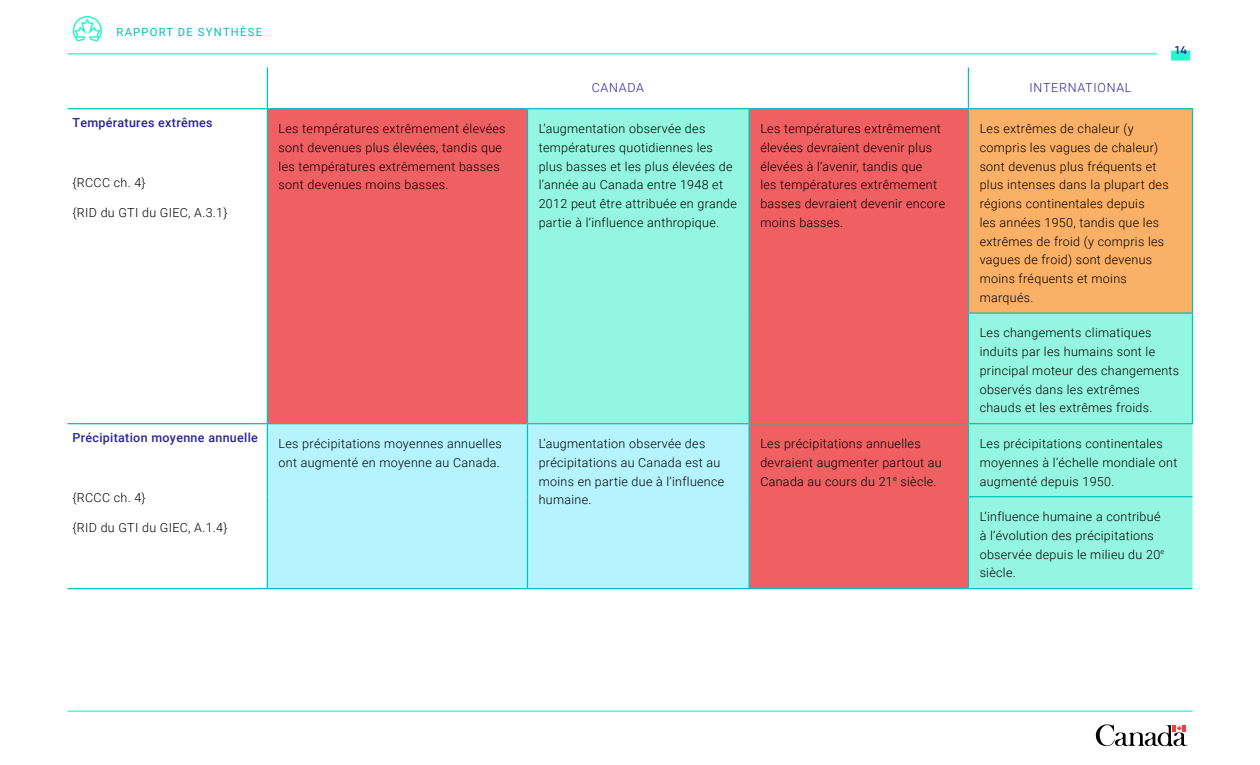
<style>
.page{position:relative;width:1260px;height:765px;background:#fff}
.page>*{position:absolute;margin:0;border:0;box-sizing:border-box;transform-origin:0 0}
.t1{font:300 12.5px/18.8px "Roboto";letter-spacing:.025em;color:#000}
.t2{font:500 12.5px "Roboto";letter-spacing:.025em;color:#2a2594}
.Table_Heading{font:300 12.5px "Roboto";letter-spacing:.06em;color:#2a2594}
.t3{font:11.25px "Roboto";letter-spacing:.11em;color:#00c1bc}
.t4{font:600 11.25px "Gilroy";color:#2a2594}
</style>
<div class="page">
<svg style="left:1096px;top:724px;width:91px;height:23px"></svg>
<div style="left:1171px;top:51px;width:19px;height:10px;background:#26f6c9"></div>
<hr style="left:68px;top:711px;width:1124px;height:1px;background:#26f6c9">
<hr style="left:68px;top:53px;width:1089px;height:1px;background:#26f6c9">
<svg style="left:73px;top:16px;width:29px;height:26px"></svg>
<div style="left:268px;top:109px;width:259px;height:314px;background:#ef6063"></div>
<svg style="left:528px;top:109px;width:664px;height:479px;background:#bbb3a8"></svg>
<div style="left:968px;top:109px;width:224px;height:204px;background:#fab067"></div>
<div style="left:268px;top:424px;width:481px;height:164px;background:#b5f4ff"></div>
<hr style="left:267px;top:109px;width:1px;height:204px;background:#00c1bc">
<hr style="left:527px;top:109px;width:1px;height:204px;background:#00c1bc">
<hr style="left:749px;top:109px;width:1px;height:204px;background:#00c1bc">
<hr style="left:267px;top:313px;width:1px;height:110px;background:#00c1bc">
<hr style="left:527px;top:313px;width:1px;height:110px;background:#00c1bc">
<hr style="left:749px;top:313px;width:1px;height:110px;background:#00c1bc">
<hr style="left:68px;top:423px;width:199px;height:1px;background:#00c1bc">
<hr style="left:267px;top:423px;width:260px;height:1px;background:#00c1bc">
<hr style="left:267px;top:424px;width:1px;height:73px;background:#00c1bc">
<hr style="left:527px;top:423px;width:222px;height:1px;background:#00c1bc">
<hr style="left:527px;top:424px;width:1px;height:73px;background:#00c1bc">
<hr style="left:749px;top:423px;width:219px;height:1px;background:#00c1bc">
<hr style="left:749px;top:424px;width:1px;height:73px;background:#00c1bc">
<hr style="left:267px;top:497px;width:1px;height:91px;background:#00c1bc">
<hr style="left:527px;top:497px;width:1px;height:91px;background:#00c1bc">
<hr style="left:749px;top:497px;width:1px;height:91px;background:#00c1bc">
<hr style="left:968px;top:424px;width:1px;height:72px;background:#00c1bc">
<hr style="left:968px;top:496px;width:224px;height:1px;background:#00c1bc">
<hr style="left:968px;top:497px;width:1px;height:91px;background:#00c1bc">
<hr style="left:68px;top:588px;width:199px;height:1px;background:#00c1bc">
<hr style="left:267px;top:588px;width:260px;height:1px;background:#00c1bc">
<hr style="left:527px;top:588px;width:222px;height:1px;background:#00c1bc">
<hr style="left:749px;top:588px;width:219px;height:1px;background:#00c1bc">
<hr style="left:968px;top:588px;width:224px;height:1px;background:#00c1bc">
<hr style="left:267px;top:67px;width:1px;height:41px;background:#00c1bc">
<hr style="left:968px;top:67px;width:1px;height:41px;background:#00c1bc">
<hr style="left:68px;top:108px;width:199px;height:1px;background:#00c1bc">
<hr style="left:267px;top:108px;width:260px;height:1px;background:#00c1bc">
<hr style="left:527px;top:108px;width:222px;height:1px;background:#00c1bc">
<hr style="left:749px;top:108px;width:219px;height:1px;background:#00c1bc">
<hr style="left:968px;top:108px;width:225px;height:1px;background:#00c1bc">
<hr style="left:968px;top:109px;width:1px;height:203px;background:#00c1bc">
<hr style="left:1192px;top:109px;width:1px;height:203px;background:#00c1bc">
<hr style="left:968px;top:312px;width:225px;height:2px;background:#00c1bc">
<hr style="left:968px;top:314px;width:1px;height:109px;background:#00c1bc">
<hr style="left:1192px;top:314px;width:1px;height:109px;background:#00c1bc">
<hr style="left:968px;top:423px;width:225px;height:1px;background:#00c1bc">
<p class="t3" style="left:117px;top:24px;width:147px">RAPPORT DE SYNTHÈSE</p>
<p class="t2" style="left:72px;top:114px;width:142px">Températures extrêmes</p>
<p class="t1" style="left:72px;top:173px;width:75px">{RCCC ch. 4}</p>
<p class="t1" style="left:72px;top:203px;width:157px">{RID du GTI du GIEC, A.3.1}</p>
<p class="t2" style="left:72px;top:429px;width:187px">Précipitation moyenne annuelle</p>
<p class="t1" style="left:72px;top:487px;width:75px">{RCCC ch. 4}</p>
<p class="t1" style="left:72px;top:517px;width:157px">{RID du GTI du GIEC, A.1.4}</p>
<p class="Table_Heading" style="left:592px;top:79px;width:54px">CANADA</p>
<p class="Table_Heading" style="left:1029px;top:79px;width:104px">INTERNATIONAL</p>
<p class="t4" style="left:1175px;top:43px;width:13px">14</p>
<p class="t1" style="left:279px;top:119px;width:228px">Les températures extrêmement élevées sont devenues plus élevées, tandis que les températures extrêmement basses sont devenues moins basses.</p>
<p class="t1" style="left:539px;top:119px;width:200px">L’augmentation observée des températures quotidiennes les plus basses et les plus élevées de l’année au Canada entre 1948 et<br>2012 peut être attribuée en grande partie à l’influence anthropique.</p>
<p class="t1" style="left:760px;top:119px;width:186px">Les températures extrêmement élevées devraient devenir plus élevées à l’avenir, tandis que<br>les températures extrêmement basses devraient devenir encore moins basses.</p>
<p class="t1" style="left:980px;top:119px;width:191px">Les extrêmes de chaleur (y compris les vagues de chaleur) sont devenus plus fréquents et plus intenses dans la plupart des régions continentales depuis<br>les années 1950, tandis que les extrêmes de froid (y compris les vagues de froid) sont devenus moins fréquents et moins marqués.</p>
<p class="t1" style="left:980px;top:323px;width:201px">Les changements climatiques induits par les humains sont le principal moteur des changements observés dans les extrêmes chauds et les extrêmes froids.</p>
<p class="t1" style="left:279px;top:434px;width:225px">Les précipitations moyennes annuelles ont augmenté en moyenne au Canada.</p>
<p class="t1" style="left:539px;top:434px;width:187px">L’augmentation observée des précipitations au Canada est au moins en partie due à l’influence humaine.</p>
<p class="t1" style="left:760px;top:434px;width:183px">Les précipitations annuelles devraient augmenter partout au<br>Canada au cours du 21<sup>e</sup> siècle.</p>
<p class="t1" style="left:980px;top:434px;width:199px">Les précipitations continentales moyennes à l’échelle mondiale ont augmenté depuis 1950.</p>
<p class="t1" style="left:980px;top:507px;width:186px">L’influence humaine a contribué à l’évolution des précipitations observée depuis le milieu du 20<sup>e </sup>siècle.</p>
</div>
